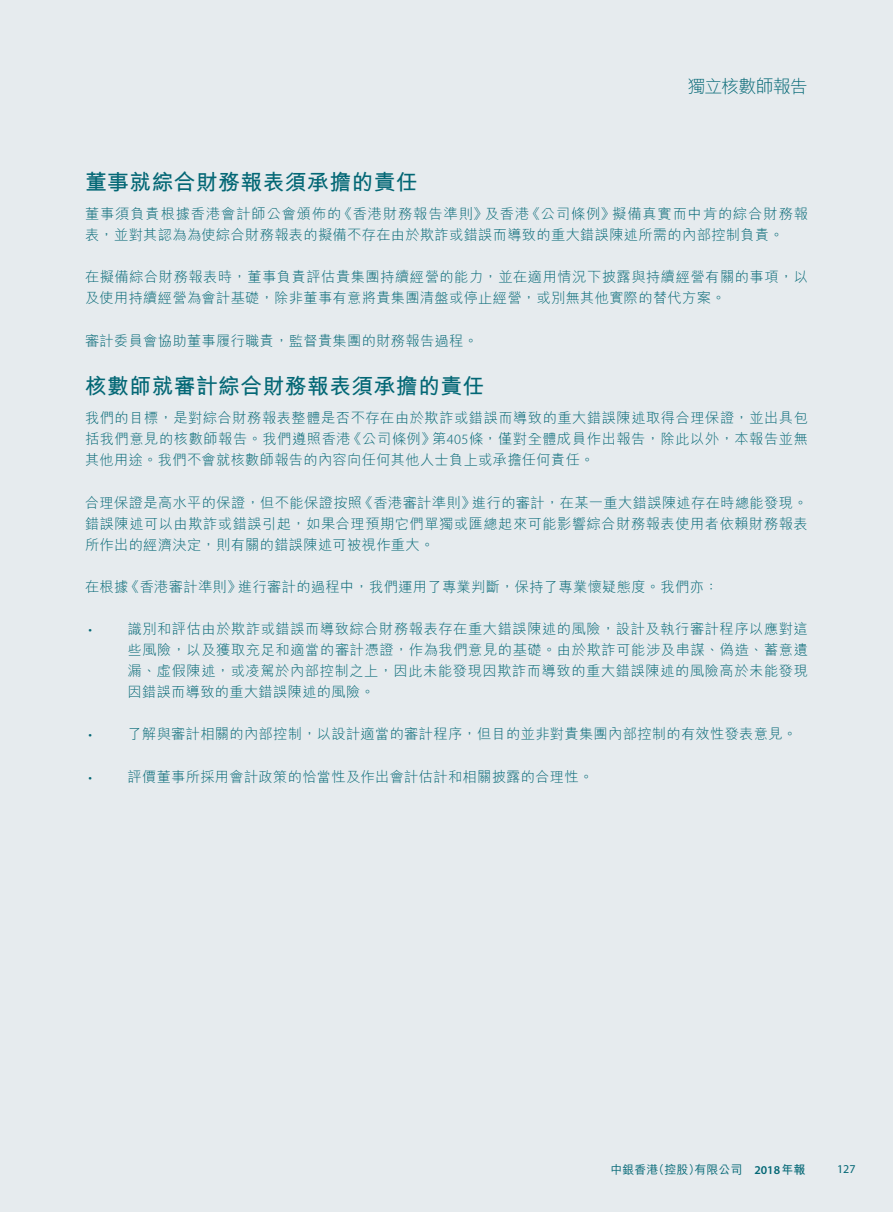
<style>
.page{position:relative;width:893px;height:1212px;background:#e6ebee}
.page>*{position:absolute;margin:0;border:0;box-sizing:border-box;transform-origin:0 0}
.t1{font:700 21.75px "M Hei HK";letter-spacing:.02em;color:#036775}
.t2{font:300 18px "M Hei HK";letter-spacing:-.055em;color:#036775}
.t3{font:300 14.25px/21px "M Hei HK";letter-spacing:.02em;color:#036775;text-align:justify}
.t4{font:300 14.25px "Myriad Pro";color:#036775}
.t5{font:500 12px "M Hei HK";color:#036775}
.t6{font:12px "Myriad Pro";color:#036775}
.s1{font-family:"Myriad Pro"}
.s2{font-family:"Myriad Pro";font-weight:600}
.s3{font-weight:700}
</style>
<div class="page">
<p class="t2" style="left:687px;top:73px;width:122px">獨立核數師報告</p>
<h1 class="t1" style="left:85px;top:166px;width:334px">董事就綜合財務報表須承擔的責任</h1>
<p class="t3" style="left:85px;top:203px;width:724px">董事須負責根據香港會計師公會頒佈的《香港財務報告準則》及香港《公司條例》擬備真實而中肯的綜合財務報表，並對其認為為使綜合財務報表的擬備不存在由於欺詐或錯誤而導致的重大錯誤陳述所需的內部控制負責。</p>
<p class="t3" style="left:85px;top:266px;width:724px">在擬備綜合財務報表時，董事負責評估貴集團持續經營的能力，並在適用情況下披露與持續經營有關的事項，以及使用持續經營為會計基礎，除非董事有意將貴集團清盤或停止經營，或別無其他實際的替代方案。</p>
<p class="t3" style="left:85px;top:329px;width:394px">審計委員會協助董事履行職責，監督貴集團的財務報告過程。</p>
<h1 class="t1" style="left:85px;top:370px;width:401px">核數師就審計綜合財務報表須承擔的責任</h1>
<p class="t3" style="left:85px;top:407px;width:724px">我們的目標，是對綜合財務報表整體是否不存在由於欺詐或錯誤而導致的重大錯誤陳述取得合理保證，並出具包括我們意見的核數師報告。我們遵照香港《公司條例》第<span class="s1">405</span>條，僅對全體成員作出報告，除此以外，本報告並無其他用途。我們不會就核數師報告的內容向任何其他人士負上或承擔任何責任。</p>
<p class="t3" style="left:85px;top:491px;width:724px">合理保證是高水平的保證，但不能保證按照《香港審計準則》進行的審計，在某一重大錯誤陳述存在時總能發現。錯誤陳述可以由欺詐或錯誤引起，如果合理預期它們單獨或匯總起來可能影響綜合財務報表使用者依賴財務報表所作出的經濟決定，則有關的錯誤陳述可被視作重大。</p>
<p class="t3" style="left:85px;top:576px;width:635px">在根據《香港審計準則》進行審計的過程中，我們運用了專業判斷，保持了專業懷疑態度。我們亦：</p>
<p class="t4" style="left:89px;top:622px;width:5px">•</p>
<p class="t3" style="left:128px;top:618px;width:682px">識別和評估由於欺詐或錯誤而導致綜合財務報表存在重大錯誤陳述的風險，設計及執行審計程序以應對這些風險，以及獲取充足和適當的審計憑證，作為我們意見的基礎。由於欺詐可能涉及串謀、偽造、蓄意遺漏、虛假陳述，或凌駕於內部控制之上，因此未能發現因欺詐而導致的重大錯誤陳述的風險高於未能發現因錯誤而導致的重大錯誤陳述的風險。</p>
<p class="t4" style="left:89px;top:727px;width:5px">•</p>
<p class="t3" style="left:128px;top:723px;width:671px">了解與審計相關的內部控制，以設計適當的審計程序，但目的並非對貴集團內部控制的有效性發表意見。</p>
<p class="t4" style="left:89px;top:769px;width:5px">•</p>
<p class="t3" style="left:128px;top:765px;width:467px">評價董事所採用會計政策的恰當性及作出會計估計和相關披露的合理性。</p>
<p class="t5" style="left:610px;top:1160px;width:196px">中銀香港（控股）有限公司 <span class="s2">2018</span><span class="s3">年報</span></p>
<p class="t6" style="left:837px;top:1161px;width:20px">127</p>
</div>
